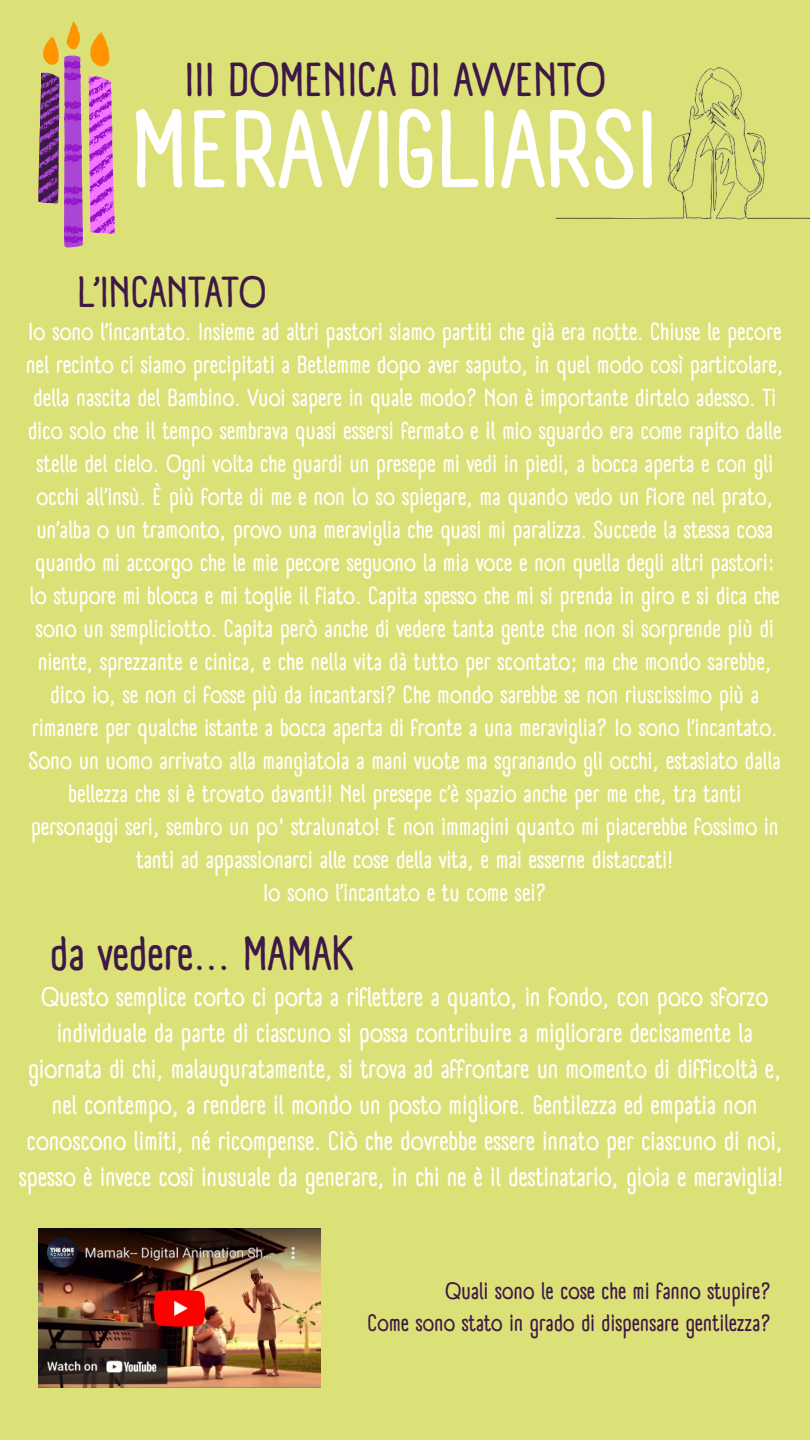
<style>
.page{position:relative;width:810px;height:1440px;background:#dce177}
.page>*{position:absolute;margin:0;border:0;box-sizing:border-box;transform-origin:0 0}
.t1{font:700 107.3px "A Day Without Sun Text";color:#fff}
.t2{font:700 46.5px "A Day Without Sun Text";color:#3e1846}
.t3{font:700 42.5px "A Day Without Sun Text";color:#3e1846}
.t4{font:700 26px/36px "A Day Without Sun Text";color:#fff;text-align:center}
.t5{font:700 24px/33px "A Day Without Sun Text";color:#fff;text-align:center}
.t6{font:700 23px "A Day Without Sun Text";color:#3e1846}
</style>
<div class="page">
<svg style="left:38px;top:21px;width:45px;height:227px"></svg>
<svg style="left:90px;top:32px;width:20px;height:34px"></svg>
<svg style="left:89px;top:76px;width:26px;height:158px"></svg>
<img style="left:555px;top:67px;width:255px;height:153px">
<img style="left:39px;top:1229px;width:281px;height:158px">
<p class="t2" style="left:184px;top:52px;width:423px">III DOMENICA DI AVVENTO</p>
<p class="t1" style="left:131px;top:85px;width:529px">MERAVIGLIARSI</p>
<p class="t3" style="left:78px;top:267px;width:190px">L’INCANTATO</p>
<p class="t5" style="left:26px;top:316px;width:759px">Io sono l’incantato. Insieme ad altri pastori siamo partiti che già era notte. Chiuse le pecore nel recinto ci siamo precipitati a Betlemme dopo aver saputo, in quel modo così particolare, della nascita del Bambino. Vuoi sapere in quale modo? Non è importante dirtelo adesso. Ti dico solo che il tempo sembrava quasi essersi fermato e il mio sguardo era come rapito dalle stelle del cielo. Ogni volta che guardi un presepe mi vedi in piedi, a bocca aperta e con gli occhi all’insù. È più forte di me e non lo so spiegare, ma quando vedo un fiore nel prato, un’alba o un tramonto, provo una meraviglia che quasi mi paralizza. Succede la stessa cosa quando mi accorgo che le mie pecore seguono la mia voce e non quella degli altri pastori: lo stupore mi blocca e mi toglie il fiato. Capita spesso che mi si prenda in giro e si dica che sono un sempliciotto. Capita però anche di vedere tanta gente che non si sorprende più di niente, sprezzante e cinica, e che nella vita dà tutto per scontato; ma che mondo sarebbe, dico io, se non ci fosse più da incantarsi? Che mondo sarebbe se non riuscissimo più a rimanere per qualche istante a bocca aperta di fronte a una meraviglia? Io sono l’incantato.<br>Sono un uomo arrivato alla mangiatoia a mani vuote ma sgranando gli occhi, estasiato dalla bellezza che si è trovato davanti! Nel presepe c’è spazio anche per me che, tra tanti personaggi seri, sembro un po' stralunato! E non immagini quanto mi piacerebbe fossimo in tanti ad appassionarci alle cose della vita, e mai esserne distaccati!</p>
<p class="t5" style="left:263px;top:877px;width:285px">Io sono l’incantato e tu come sei?</p>
<p class="t2" style="left:50px;top:926px;width:305px">da vedere... MAMAK</p>
<p class="t4" style="left:19px;top:979px;width:766px">Questo semplice corto ci porta a riflettere a quanto, in fondo, con poco sforzo individuale da parte di ciascuno si possa contribuire a migliorare decisamente la giornata di chi, malauguratamente, si trova ad affrontare un momento di difficoltà e, nel contempo, a rendere il mondo un posto migliore. Gentilezza ed empatia non conoscono limiti, né ricompense. Ciò che dovrebbe essere innato per ciascuno di noi, spesso è invece così inusuale da generare, in chi ne è il destinatario, gioia e meraviglia!</p>
<p class="t6" style="left:445px;top:1277px;width:327px">Quali sono le cose che mi fanno stupire?</p>
<p class="t6" style="left:368px;top:1309px;width:405px">Come sono stato in grado di dispensare gentilezza?</p>
</div>
